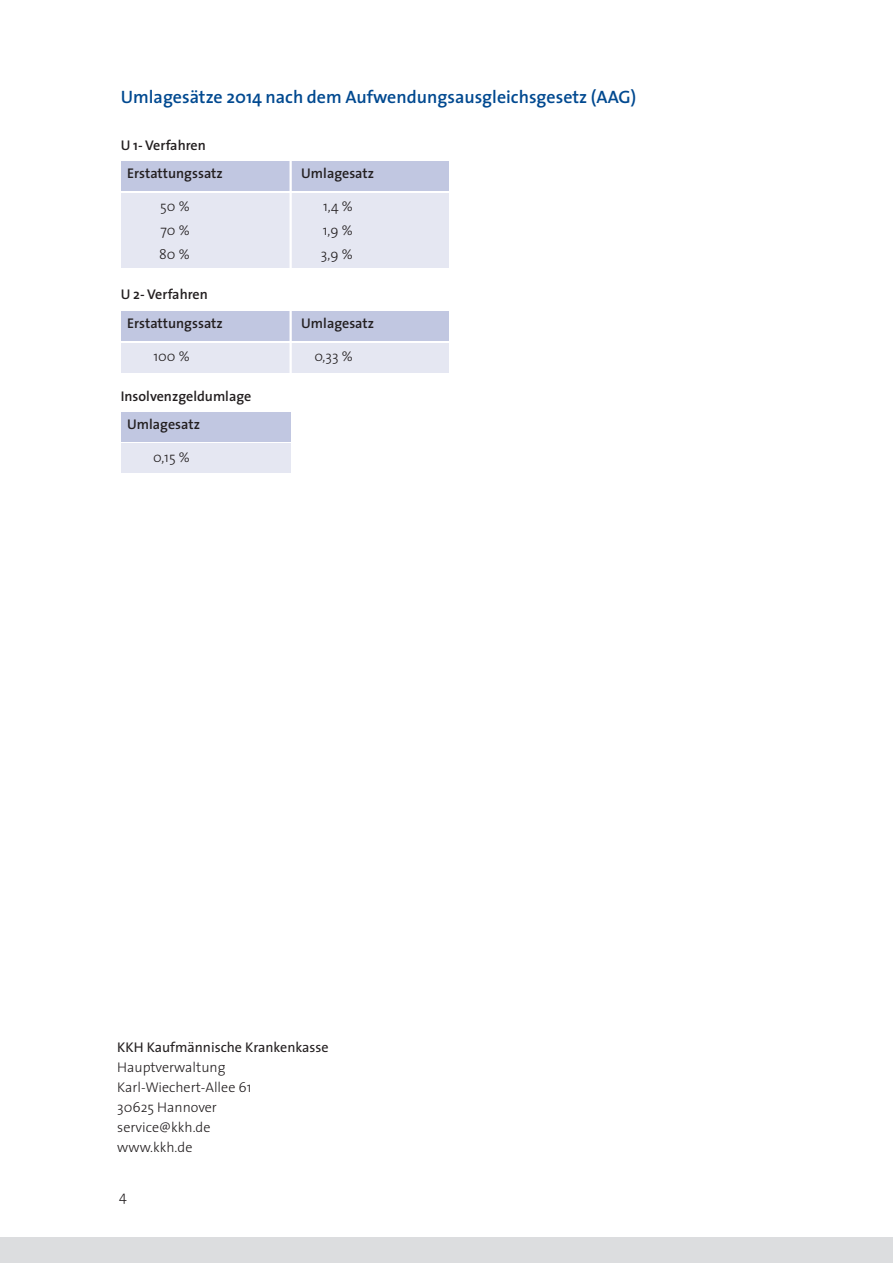
<style>
.page{position:relative;width:893px;height:1263px;background:#fff}
.page>*{position:absolute;margin:0;border:0;box-sizing:border-box;transform-origin:0 0}
.t1{font:600 18px "The Sans";color:#014990}
.t2{font:300 14.25px "The Sans";color:#231f20}
.t3{font:300 14.1px/19.8px "The Sans";color:#231f20}
.t4{font:600 14.1px/28.8px "The Sans";color:#231f20}
.t5{font:14.1px "The Sans";color:#231f20}
</style>
<div class="page">
<div style="left:121px;top:162px;width:327px;height:29px;background:#c1c7e1"></div>
<div style="left:121px;top:193px;width:327px;height:75px;background:#e5e7f2"></div>
<hr style="left:290px;top:161px;width:2px;height:137px;background:#fff">
<div style="left:121px;top:412px;width:169px;height:29px;background:#c1c7e1"></div>
<div style="left:121px;top:443px;width:169px;height:30px;background:#e5e7f2"></div>
<div style="left:121px;top:311px;width:327px;height:30px;background:#c1c7e1"></div>
<div style="left:121px;top:343px;width:327px;height:29px;background:#e5e7f2"></div>
<hr style="left:290px;top:309px;width:2px;height:76px;background:#fff">
<div style="left:0;top:1237px;width:893px;height:26px;background:#dcdddf"></div>
<p class="t1" style="left:121px;top:90px;width:517px">Umlagesätze 2014 nach dem Aufwendungsausgleichsgesetz (AAG)</p>
<p class="t4" style="left:127px;top:132px;width:97px;text-indent:-6px">U 1- Verfahren<br>Erstattungssatz</p>
<p class="t4" style="left:301px;top:161px;width:74px">Umlagesatz</p>
<p class="t3" style="left:160px;top:198px;width:31px">50 %</p>
<p class="t3" style="left:323px;top:198px;width:31px">1,4 %</p>
<p class="t3" style="left:160px;top:222px;width:31px">70%</p>
<p class="t3" style="left:323px;top:222px;width:32px">1,9 %</p>
<p class="t3" style="left:159px;top:246px;width:32px">80 %</p>
<p class="t3" style="left:321px;top:246px;width:34px">3,9 %</p>
<p class="t4" style="left:127px;top:281px;width:97px;text-indent:-6px">U 2- Verfahren<br>Erstattungssatz</p>
<p class="t4" style="left:301px;top:310px;width:74px">Umlagesatz</p>
<p class="t3" style="left:153px;top:348px;width:38px">100 %</p>
<p class="t3" style="left:314px;top:348px;width:40px">0,33 %</p>
<p class="t4" style="left:127px;top:383px;width:126px;text-indent:-6px">Insolvenzgeldumlage<br>Umlagesatz</p>
<p class="t3" style="left:153px;top:449px;width:38px">0,15 %</p>
<p class="t5" style="left:117px;top:1042px;width:213px">KKH Kaufmännische Krankenkasse</p>
<p class="t3" style="left:117px;top:1059px;width:136px">Hauptverwaltung<br>Karl-Wiechert-Allee 61<br>30625 Hannover service@kkh.de www.kkh.de</p>
<p class="t2" style="left:119px;top:1191px;width:9px">4</p>
</div>
